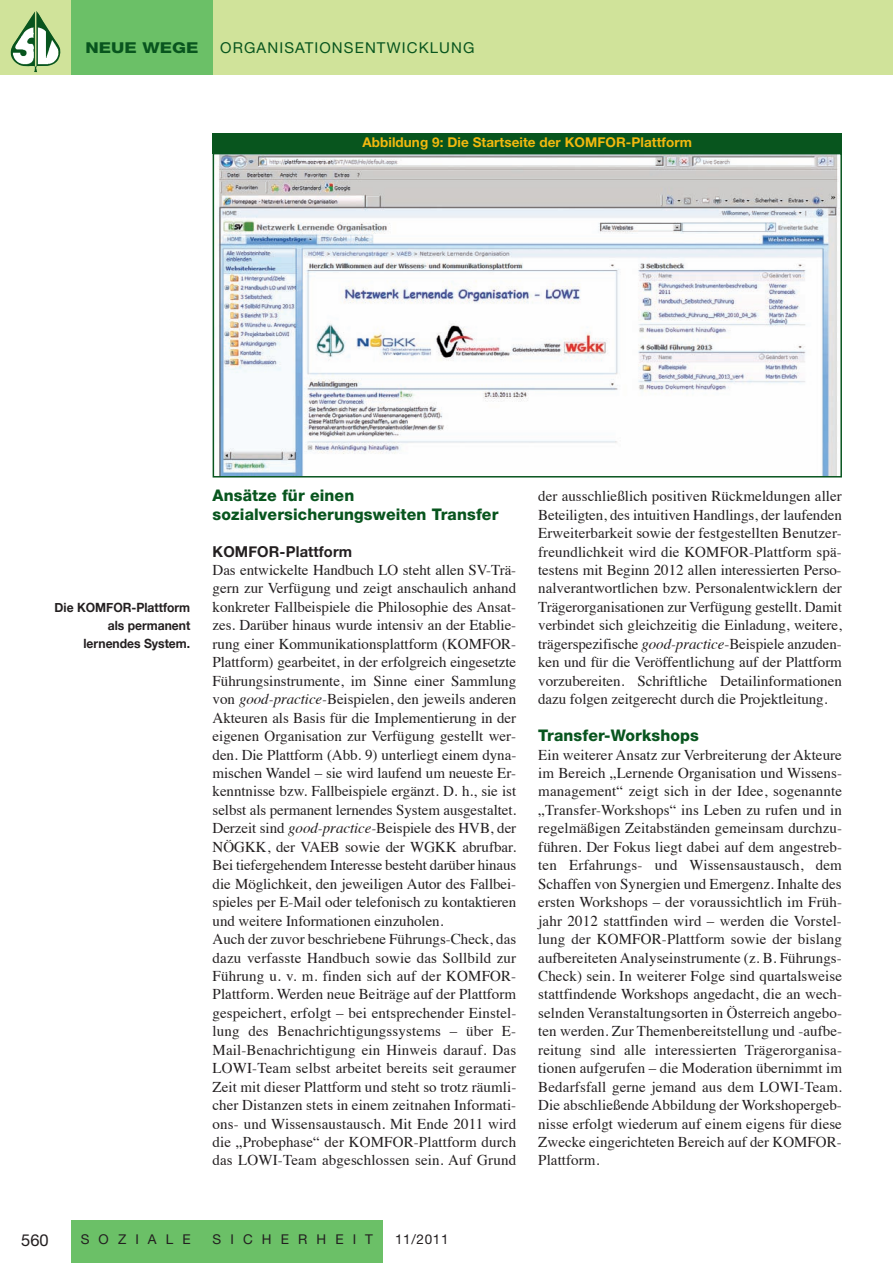
<style>
.page{position:relative;width:893px;height:1263px;background:#fff}
.page>*{position:absolute;margin:0;border:0;box-sizing:border-box;transform-origin:0 0}
.t1{font:16.5px "Helvetica Neue";color:#231f20}
.t2{font:800 16.05px/18.5px "Helvetica Neue";letter-spacing:.01em;color:#08551e}
.t3{font:15px/18.5px "Times";color:#231f20;text-align:justify}
.t4{font:15px "Helvetica Neue";letter-spacing:.075em;color:#08551e}
.t5{font:700 15px "Helvetica Neue";letter-spacing:.01em;color:#231f20}
.t6{font:800 15px "Helvetica Neue";color:#08551e;scale:1.2 1}
.t7{font:700 13.5px "Helvetica Neue";letter-spacing:.005em;color:#f2b90f}
.t8{font:13.5px "Helvetica Neue";letter-spacing:.675em;color:#231f20}
.t9{font:700 12.75px/18px "Helvetica Neue";color:#231f20;text-align:right;scale:.95 1}
.s1{font-style:italic}
</style>
<div class="page">
<div style="left:0;top:0;width:893px;height:74px;background:#d0e39a"></div>
<div style="left:71px;top:0;width:142px;height:74px;background:#6bc067"></div>
<div style="left:71px;top:1220px;width:312px;height:43px;background:#6bc067"></div>
<img style="left:11px;top:11px;width:49px;height:61px">
<img style="left:218px;top:156px;width:621px;height:318px">
<div style="left:213px;top:153px;width:629px;height:324px;border:2px solid #08551e"></div>
<div style="left:213px;top:133px;width:629px;height:21px;background:#08551e"></div>
<p class="t6" style="left:86px;top:43px;width:96px">NEUE WEGE</p>
<p class="t4" style="left:220px;top:43px;width:256px">ORGANISATIONSENTWICKLUNG</p>
<p class="t7" style="left:363px;top:138px;width:331px">Abbildung 9: Die Startseite der KOMFOR-Plattform</p>
<p class="t9" style="left:55px;top:598px;width:144px">Die KOMFOR-Plattform als permanent lernendes System.</p>
<p class="t2" style="left:213px;top:488px;width:287px">Ansätze für einen sozialversicherungsweiten Transfer</p>
<p class="t5" style="left:213px;top:542px;width:141px">KOMFOR-Plattform</p>
<p class="t3" style="left:213px;top:562px;width:305px;text-align:left">Das entwickelte Handbuch LO steht allen SV-Trä&shy;gern zur Verfügung und zeigt anschaulich anhand konkreter Fallbeispiele die Philosophie des Ansat&shy;zes. Darüber hinaus wurde intensiv an der Etablie&shy;rung einer Kommunikationsplattform (KOMFOR-Plattform) gearbeitet, in der erfolgreich eingesetzte Führungsinstrumente, im Sinne einer Sammlung von <span class="s1">good-practice-</span>Beispielen, den jeweils anderen Akteuren als Basis für die Implementierung in der eigenen Organisation zur Verfügung gestellt wer&shy;den. Die Plattform (Abb. 9) unterliegt einem dyna&shy;mischen Wandel – sie wird laufend um neueste Er&shy;kenntnisse bzw. Fallbeispiele ergänzt. D. h., sie ist selbst als permanent lernendes System ausgestaltet.<br>Derzeit sind <span class="s1">good-practice-</span>Beispiele des HVB, der NÖGKK, der VAEB sowie der WGKK abrufbar.<br>Bei tiefergehendem Interesse besteht darüber hinaus die Möglichkeit, den jeweiligen Autor des Fallbei&shy;spieles per E-Mail oder telefonisch zu kontaktieren und weitere Informationen einzuholen.<br>Auch der zuvor beschriebene Führungs-Check, das dazu verfasste Handbuch sowie das Sollbild zur Führung u. v. m. finden sich auf der KOMFOR-Plattform. Werden neue Beiträge auf der Plattform gespeichert, erfolgt – bei entsprechender Einstel&shy;lung des Benachrichtigungssystems – über E-Mail-Benachrichtigung ein Hinweis darauf. Das LOWI-Team selbst arbeitet bereits seit geraumer Zeit mit dieser Plattform und steht so trotz räumli&shy;cher Distanzen stets in einem zeitnahen Informati&shy;ons- und Wissensaustausch. Mit Ende 2011 wird die „Probephase“ der KOMFOR-Plattform durch das LOWI-Team abgeschlossen sein. Auf Grund</p>
<p class="t3" style="left:538px;top:488px;width:305px">der ausschließlich positiven Rückmeldungen aller Beteiligten, des intuitiven Handlings, der laufenden Erweiterbarkeit sowie der festgestellten Benutzer&shy;freundlichkeit wird die KOMFOR-Plattform spä&shy;testens mit Beginn 2012 allen interessierten Perso&shy;nalverantwortlichen bzw. Personalentwicklern der Trägerorganisationen zur Verfügung gestellt. Damit verbindet sich gleichzeitig die Einladung, weitere, trägerspezifische <span class="s1">good-practice</span>-Beispiele anzuden&shy;ken und für die Veröffentlichung auf der Plattform vorzubereiten. Schriftliche Detailinformationen dazu folgen zeitgerecht durch die Projektleitung.</p>
<p class="t2" style="left:538px;top:727px;width:162px">Transfer-Workshops</p>
<p class="t3" style="left:538px;top:746px;width:305px">Ein weiterer Ansatz zur Verbreiterung der Akteure im Bereich „Lernende Organisation und Wissens&shy;management“ zeigt sich in der Idee, sogenannte „Transfer-Workshops“ ins Leben zu rufen und in regelmäßigen Zeitabständen gemeinsam durchzu&shy;führen. Der Fokus liegt dabei auf dem angestreb&shy;ten Erfahrungs- und Wissensaustausch, dem Schaffen von Synergien und Emergenz. Inhalte des ersten Workshops – der voraussichtlich im Früh&shy;jahr 2012 stattfinden wird – werden die Vorstel&shy;lung der KOMFOR-Plattform sowie der bislang aufbereiteten Analyseinstrumente (z. B. Führungs-Check) sein. In weiterer Folge sind quartalsweise stattfindende Workshops angedacht, die an wech&shy;selnden Veranstaltungsorten in Österreich angebo&shy;ten werden. Zur Themenbereitstellung und -aufbe&shy;reitung sind alle interessierten Trägerorganisa&shy;tionen aufgerufen – die Moderation übernimmt im Bedarfsfall gerne jemand aus dem LOWI-Team.<br>Die abschließende Abbildung der Workshopergeb&shy;nisse erfolgt wiederum auf einem eigens für diese Zwecke eingerichteten Bereich auf der KOMFOR-Plattform.</p>
<p class="t1" style="left:21px;top:1234px;width:29px">560</p>
<p class="t8" style="left:81px;top:1234px;width:111px">SOZIALE</p>
<p class="t8" style="left:213px;top:1234px;width:162px">SICHERHEIT</p>
<p class="t8" style="left:395px;top:1234px;width:55px">11/2011</p>
</div>
